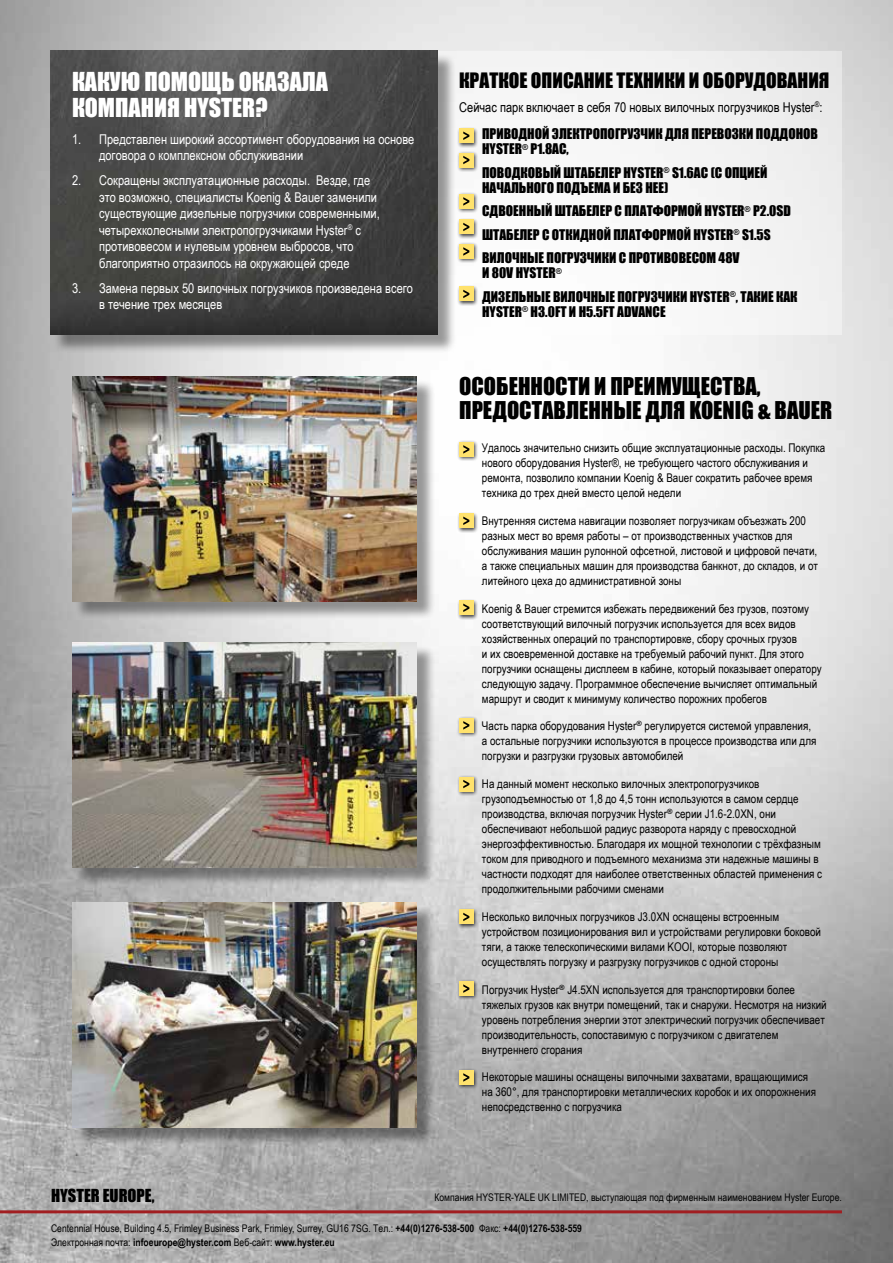
<style>
.page{position:relative;width:893px;height:1263px;background:#fff}
.page>*{position:absolute;margin:0;border:0;box-sizing:border-box;transform-origin:0 0}
.t1{font:24px/25.5px "Impact";color:#fff}
.t2{font:22.5px/24px "Impact";color:#000}
.t3{font:19.5px "Impact";color:#000}
.t4{font:16.5px "Impact";color:#000}
.t5{font:13.5px/16.5px "Arial Narrow";color:#fff}
.t6{font:13.5px/23.5px "Impact";color:#000}
.t7{font:13.5px "Arial Narrow";color:#000}
.t8{font:12px/15px "Arial Narrow";color:#000}
.t9{font:10.5px/13.5px "Arial Narrow";color:#000}
.s1{font-weight:700}
</style>
<div class="page">
<img style="left:0;top:0;width:893px;height:1263px">
<div style="left:277px;top:51px;width:565px;height:284px;background:#f6f6f6"></div>
<div style="left:53px;top:53px;width:404px;height:300px;background:#000;opacity:.4"></div>
<img style="left:51px;top:51px;width:387px;height:284px">
<hr style="left:0;top:1210px;width:842px;height:3px;background:#a11e21">
<div style="left:75px;top:379px;width:360px;height:241px;background:#000;opacity:.4"></div>
<img style="left:72px;top:377px;width:345px;height:224px">
<div style="left:75px;top:645px;width:360px;height:241px;background:#000;opacity:.4"></div>
<img style="left:72px;top:643px;width:345px;height:224px">
<div style="left:75px;top:905px;width:360px;height:241px;background:#000;opacity:.4"></div>
<img style="left:72px;top:903px;width:345px;height:224px">
<div style="left:457px;top:242px;width:21px;height:21px;background:#000;opacity:.75"></div>
<div style="left:459px;top:244px;width:14px;height:15px;background:#ffe26d"></div>
<svg style="left:463px;top:247px;width:6px;height:9px"></svg>
<div style="left:457px;top:440px;width:21px;height:21px;background:#000;opacity:.75"></div>
<div style="left:459px;top:442px;width:14px;height:14px;background:#ffe26d"></div>
<svg style="left:463px;top:445px;width:6px;height:9px"></svg>
<div style="left:457px;top:512px;width:21px;height:21px;background:#000;opacity:.75"></div>
<div style="left:459px;top:514px;width:14px;height:14px;background:#ffe26d"></div>
<svg style="left:463px;top:516px;width:6px;height:9px"></svg>
<div style="left:457px;top:908px;width:21px;height:21px;background:#000;opacity:.75"></div>
<div style="left:459px;top:910px;width:14px;height:14px;background:#ffe26d"></div>
<svg style="left:463px;top:913px;width:6px;height:8px"></svg>
<div style="left:457px;top:599px;width:21px;height:21px;background:#000;opacity:.75"></div>
<div style="left:459px;top:601px;width:14px;height:14px;background:#ffe26d"></div>
<svg style="left:463px;top:603px;width:6px;height:9px"></svg>
<div style="left:457px;top:775px;width:21px;height:21px;background:#000;opacity:.75"></div>
<div style="left:459px;top:777px;width:14px;height:14px;background:#ffe26d"></div>
<svg style="left:463px;top:780px;width:6px;height:8px"></svg>
<div style="left:457px;top:716px;width:21px;height:21px;background:#000;opacity:.75"></div>
<div style="left:459px;top:718px;width:14px;height:14px;background:#ffe26d"></div>
<svg style="left:463px;top:721px;width:6px;height:9px"></svg>
<div style="left:457px;top:127px;width:21px;height:21px;background:#000;opacity:.75"></div>
<div style="left:459px;top:129px;width:14px;height:14px;background:#ffe26d"></div>
<svg style="left:463px;top:132px;width:6px;height:8px"></svg>
<div style="left:457px;top:151px;width:21px;height:21px;background:#000;opacity:.75"></div>
<div style="left:459px;top:153px;width:14px;height:14px;background:#ffe26d"></div>
<svg style="left:463px;top:156px;width:6px;height:8px"></svg>
<div style="left:457px;top:192px;width:21px;height:21px;background:#000;opacity:.75"></div>
<div style="left:459px;top:194px;width:14px;height:15px;background:#ffe26d"></div>
<svg style="left:463px;top:197px;width:6px;height:9px"></svg>
<div style="left:457px;top:218px;width:21px;height:21px;background:#000;opacity:.75"></div>
<div style="left:459px;top:220px;width:14px;height:14px;background:#ffe26d"></div>
<svg style="left:463px;top:223px;width:6px;height:8px"></svg>
<div style="left:457px;top:285px;width:21px;height:21px;background:#000;opacity:.75"></div>
<div style="left:459px;top:287px;width:14px;height:14px;background:#ffe26d"></div>
<svg style="left:463px;top:290px;width:6px;height:8px"></svg>
<div style="left:457px;top:980px;width:21px;height:21px;background:#000;opacity:.75"></div>
<div style="left:459px;top:981px;width:14px;height:15px;background:#ffe26d"></div>
<svg style="left:463px;top:984px;width:6px;height:9px"></svg>
<div style="left:457px;top:1068px;width:21px;height:21px;background:#000;opacity:.75"></div>
<div style="left:459px;top:1070px;width:14px;height:14px;background:#ffe26d"></div>
<svg style="left:463px;top:1073px;width:6px;height:9px"></svg>
<h1 class="t1" style="left:72px;top:68px;width:258px">КАКУЮ ПОМОЩЬ ОКАЗАЛА<br>КОМПАНИЯ HYSTER?</h1>
<p class="t5" style="left:99px;top:130px;width:317px;text-indent:-27px">1. Предcтавлен широкий ассортимент оборудования на основе договора о комплексном обслуживании</p>
<p class="t5" style="left:99px;top:172px;width:282px;text-indent:-27px">2. Сокращены эксплуатационные расходы. Везде, где это возможно, специалисты Koenig &amp; Bauer заменили существующие дизельные погрузчики современными, четырехколесными электропогрузчиками Hyster<sup>®</sup> с противовесом и нулевым уровнем выбросов, что благоприятно отразилось на окружающей среде</p>
<p class="t5" style="left:99px;top:279px;width:315px;text-indent:-27px">3. Замена первых 50 вилочных погрузчиков произведена всего в течение трех месяцев</p>
<h3 class="t3" style="left:459px;top:65px;width:372px">КРАТКОЕ ОПИСАНИЕ ТЕХНИКИ И ОБОРУДОВАНИЯ</h3>
<p class="t7" style="left:459px;top:97px;width:365px">Сейчас парк включает в себя 70 новых вилочных погрузчиков Hyster<sup>®</sup>:</p>
<p class="t6" style="left:482px;top:126px;width:337px;line-height:15px">ПРИВОДНОЙ ЭЛЕКТРОПОГРУЗЧИК ДЛЯ ПЕРЕВОЗКИ ПОДДОНОВ<br>HYSTER<sup>®</sup> P1.8AC,</p>
<p class="t6" style="left:482px;top:165px;width:287px;line-height:15px">ПОВОДКОВЫЙ ШТАБЕЛЕР HYSTER<sup>®</sup> S1.6AC (С ОПЦИЕЙ<br>НАЧАЛЬНОГО ПОДЪЕМА И БЕЗ НЕЕ)</p>
<p class="t6" style="left:482px;top:199px;width:310px">СДВОЕННЫЙ ШТАБЕЛЕР С ПЛАТФОРМОЙ HYSTER<sup>®</sup> P2.0SD<br>ШТАБЕЛЕР С ОТКИДНОЙ ПЛАТФОРМОЙ HYSTER<sup>®</sup> S1.5S<br>ВИЛОЧНЫЕ ПОГРУЗЧИКИ С ПРОТИВОВЕСОМ 48V</p>
<p class="t6" style="left:482px;top:261px;width:317px">И 80V HYSTER<sup>®<br></sup>ДИЗЕЛЬНЫЕ ВИЛОЧНЫЕ ПОГРУЗЧИКИ HYSTER<sup>®</sup>, ТАКИЕ КАК</p>
<p class="t6" style="left:482px;top:299px;width:185px">HYSTER<sup>®</sup> H3.0FT И H5.5FT ADVANCE</p>
<h2 class="t2" style="left:459px;top:373px;width:375px">ОСОБЕННОСТИ И ПРЕИМУЩЕСТВА,<br>ПРЕДОСТАВЛЕННЫЕ ДЛЯ KOENIG &amp; BAUER</h2>
<p class="t8" style="left:482px;top:440px;width:345px">Удалось значительно снизить общие эксплуатационные расходы. Покупка нового оборудования Hyster®, не требующего частого обслуживания и ремонта, позволило компании Koenig &amp; Bauer сократить рабочее время техника до трех дней вместо целой недели</p>
<p class="t8" style="left:482px;top:513px;width:337px">Внутренняя система навигации позволяет погрузчикам объезжать 200 разных мест во время работы – от производственных участков для обслуживания машин рулонной офсетной, листовой и цифровой печати, а также специальных машин для производства банкнот, до складов, и от литейного цеха до административной зоны</p>
<p class="t8" style="left:482px;top:600px;width:341px">Koenig &amp; Bauer стремится избежать передвижений без грузов, поэтому соответствующий вилочный погрузчик используется для всех видов хозяйственных операций по транспортировке, сбору срочных грузов<br>и их своевременной доставке на требуемый рабочий пункт. Для этого погрузчики оснащены дисплеем в кабине, который показывает оператору следующую задачу. Программное обеспечение вычисляет оптимальный маршрут и сводит к минимуму количество порожних пробегов</p>
<p class="t8" style="left:482px;top:718px;width:336px">Часть парка оборудования Hyster<sup>®</sup> регулируется системой управления, а остальные погрузчики используются в процессе производства или для погрузки и разгрузки грузовых автомобилей</p>
<p class="t8" style="left:482px;top:776px;width:342px">На данный момент несколько вилочных электропогрузчиков грузоподъемностью от 1,8 до 4,5 тонн используются в самом сердце производства, включая погрузчик Hyster<sup>®</sup> серии J1.6-2.0XN, они обеспечивают небольшой радиус разворота наряду с превосходной энергоэффективностью. Благодаря их мощной технологии с трёхфазным током для приводного и подъемного механизма эти надежные машины в частности подходят для наиболее ответственных областей применения с продолжительными рабочими сменами</p>
<p class="t8" style="left:482px;top:909px;width:341px">Несколько вилочных погрузчиков J3.0XN оснащены встроенным устройством позиционирования вил и устройствами регулировки боковой тяги, а также телескопическими вилами KOOI, которые позволяют осуществлять погрузку и разгрузку погрузчиков с одной стороны</p>
<p class="t8" style="left:482px;top:981px;width:346px">Погрузчик Hyster<sup>®</sup> J4.5XN используется для транспортировки более тяжелых грузов как внутри помещений, так и снаружи. Несмотря на низкий уровень потребления энергии этот электрический погрузчик обеспечивает производительность, сопоставимую с погрузчиком с двигателем внутреннего сгорания</p>
<p class="t8" style="left:482px;top:1069px;width:335px">Некоторые машины оснащены вилочными захватами, вращающимися на 360°, для транспортировки металлических коробок и их опорожнения непосредственно с погрузчика</p>
<h3 class="t4" style="left:51px;top:1183px;width:105px">HYSTER EUROPE,</h3>
<p class="t9" style="left:51px;top:1221px;width:532px">Centennial House, Building 4.5, Frimley Business Park, Frimley, Surrey, GU16 7SG. Тел.: <span class="s1">+44(0)1276-538-500</span> Факс: <span class="s1">+44(0)1276-538-559<br></span>Электронная почта: <span class="s1">infoeurope@hyster.com</span> Веб-сайт: <span class="s1">www.hyster.eu</span></p>
<p class="t9" style="left:434px;top:1190px;width:409px">Компания HYSTER-YALE UK LIMITED, выступающая под фирменным наименованием Hyster Europe.</p>
</div>
